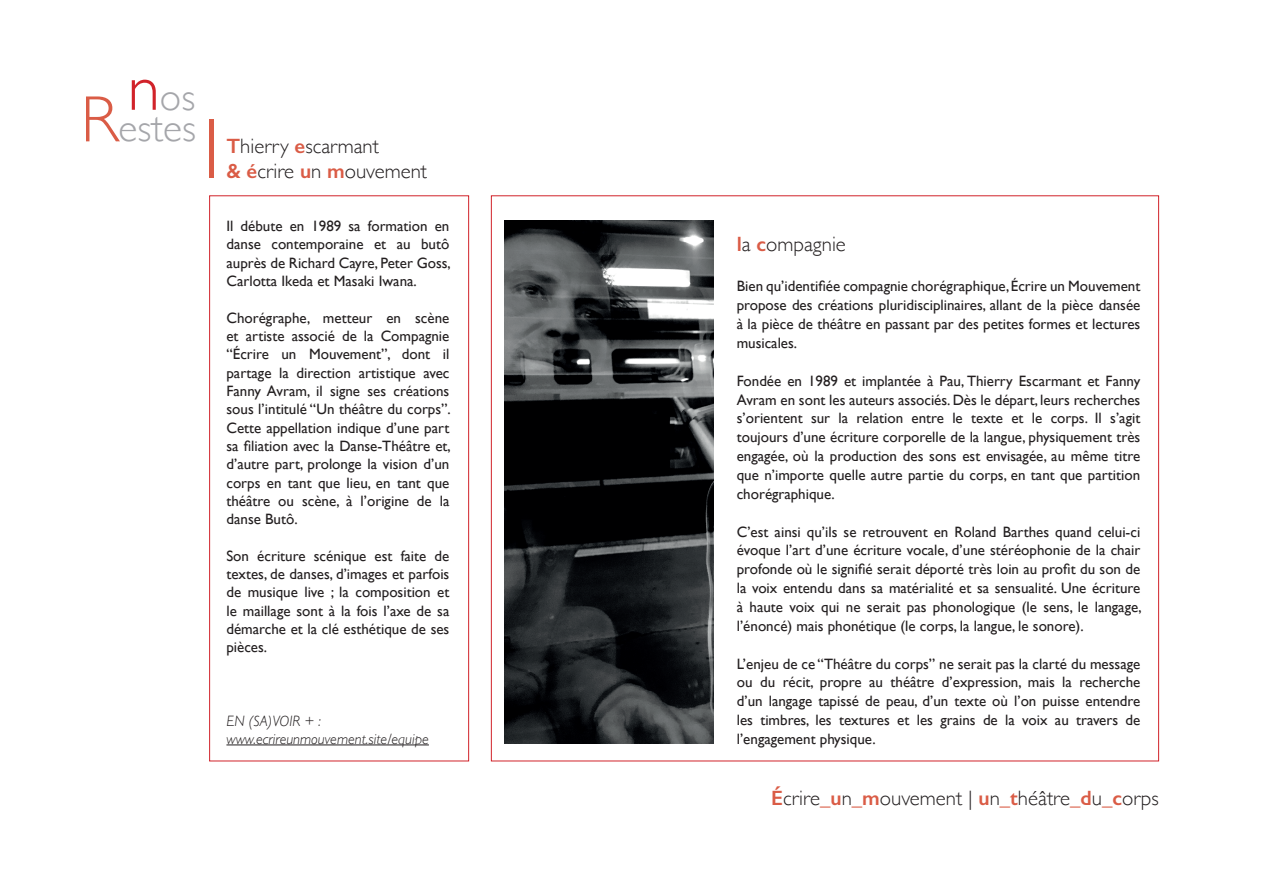
<style>
.page{position:relative;width:1263px;height:893px;background:#fff}
.page>*{position:absolute;margin:0;border:0;box-sizing:border-box;transform-origin:0 0}
.t1{font:300 39.45px/31.7px "Gill Sans";color:#a5a6aa;text-align:center}
.t2{font:300 20.85px/24.9px "Gill Sans";color:#231f20}
.t3{font:15px/18.3px "Gill Sans";color:#231f20;text-align:justify}
.t4{font:italic 300 15px/18.3px "Gill Sans";color:#231f20}
.s1{font-size:65.7px;color:#d1232a}
.s2{font-size:65.7px;color:#da5c46}
.s3{font-size:86.1px;color:#da5c46}
.s4{font-weight:600;color:#da5c46}
</style>
<div class="page">
<div style="left:209px;top:196px;width:260px;height:565px;border:1px solid #d1232a"></div>
<hr style="left:226px;top:744px;width:203px;height:1px;background:#231f20">
<img style="left:505px;top:221px;width:208px;height:523px">
<h1 class="t1" style="left:81px;top:79px;width:140px"><span class="s1">n</span>os<br><span class="s2">R</span>estes <span class="s3">l</span></h1>
<h2 class="t2" style="left:226px;top:133px;width:202px"><span class="s4">T</span>hierry <span class="s4">e</span>scarmant<br><span class="s4">&amp; é</span>crire <span class="s4">u</span>n <span class="s4">m</span>ouvement</h2>
<p class="t3" style="left:226px;top:217px;width:226px">Il débute en 1989 sa formation en danse contemporaine et au butô auprès de Richard Cayre, Peter Goss, Carlotta Ikeda et Masaki Iwana.</p>
<p class="t3" style="left:226px;top:308px;width:226px">Chorégraphe, metteur en scène et artiste associé de la Compagnie “Écrire un Mouvement”, dont il partage la direction artistique avec Fanny Avram, il signe ses créations sous l’intitulé “Un théâtre du corps”.<br>Cette appellation indique d’une part sa filiation avec la Danse-Théâtre et, d’autre part, prolonge la vision d’un corps en tant que lieu, en tant que théâtre ou scène, à l’origine de la danse Butô.</p>
<p class="t3" style="left:226px;top:546px;width:224px">Son écriture scénique est faite de textes, de danses, d’images et parfois de musique live ; la composition et le maillage sont à la fois l’axe de sa démarche et la clé esthétique de ses pièces.</p>
<p class="t4" style="left:226px;top:711px;width:204px">EN (SA)VOIR + : www.ecrireunmouvement.site/equipe</p>
<h2 class="t2" style="left:737px;top:230px;width:111px"><span class="s4">l</span>a <span class="s4">c</span>ompagnie</h2>
<p class="t3" style="left:737px;top:277px;width:405px;line-height:18.9px">Bien qu’identifiée compagnie chorégraphique, Écrire un Mouvement propose des créations pluridisciplinaires, allant de la pièce dansée à la pièce de théâtre en passant par des petites formes et lectures musicales.</p>
<p class="t3" style="left:737px;top:371px;width:405px;line-height:18.9px">Fondée en 1989 et implantée à Pau, Thierry Escarmant et Fanny Avram en sont les auteurs associés. Dès le départ, leurs recherches s’orientent sur la relation entre le texte et le corps. Il s’agit toujours d’une écriture corporelle de la langue, physiquement très engagée, où la production des sons est envisagée, au même titre que n’importe quelle autre partie du corps, en tant que partition chorégraphique.</p>
<p class="t3" style="left:737px;top:522px;width:407px;line-height:18.9px">C’est ainsi qu’ils se retrouvent en Roland Barthes quand celui-ci évoque l’art d’une écriture vocale, d’une stéréophonie de la chair profonde où le signifié serait déporté très loin au profit du son de la voix entendu dans sa matérialité et sa sensualité. Une écriture à haute voix qui ne serait pas phonologique (le sens, le langage, l’énoncé) mais phonétique (le corps, la langue, le sonore).</p>
<p class="t3" style="left:737px;top:654px;width:405px;line-height:18.9px">L’enjeu de ce “Théâtre du corps” ne serait pas la clarté du message ou du récit, propre au théâtre d’expression, mais la recherche d’un langage tapissé de peau, d’un texte où l’on puisse entendre les timbres, les textures et les grains de la voix au travers de l’engagement physique.</p>
<h2 class="t2" style="left:771px;top:785px;width:389px"><span class="s4">É</span>crire<span class="s4">_u</span>n<span class="s4">_m</span>ouvement | <span class="s4">u</span>n<span class="s4">_t</span>héâtre<span class="s4">_d</span>u<span class="s4">_c</span>orps</h2>
</div>
